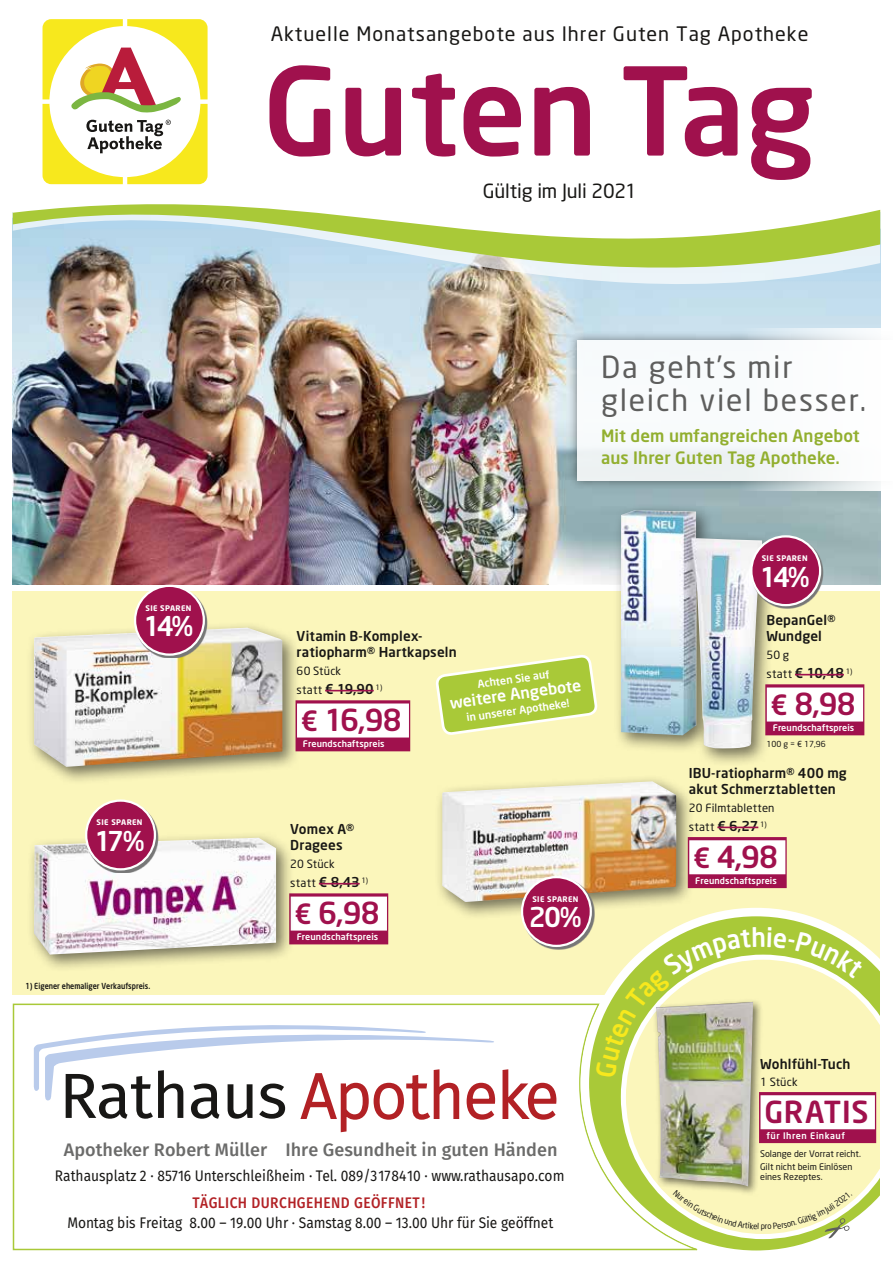
<style>
.page{position:relative;width:893px;height:1263px;background:#fff}
.page>*{position:absolute;margin:0;border:0;box-sizing:border-box;transform-origin:0 0}
.t1{font:500 120.15px "Neo Sans";letter-spacing:-.005em;color:#a0114d}
.t2{font:30px/33.8px "Neo Sans";letter-spacing:.06em;color:#5e5e5d}
._04_Angebotspreis{font:500 30px "Neo Sans";letter-spacing:-.025em;color:#a0114d}
.t3{font:500 27px "Neo Sans";letter-spacing:-.135em;color:#fff}
.t4{font:19.65px "Neo Sans";letter-spacing:.05em;color:#181715}
.t5{font:19.35px "Neo Sans";letter-spacing:-.01em;color:#181715}
.t6{font:500 18.15px "Fira Sans";color:#6b6b6a}
.t7{font:500 16.95px/22.5px "Neo Sans";letter-spacing:.005em;color:#92af2f}
.t8{font:500 15.75px "Neo Sans";color:#fff}
.t9{font:15.3px "Fira Sans";color:#181715;scale:.9 1}
.t10{font:500 15.3px "Fira Sans";letter-spacing:.03em;color:#b22125;scale:.9 1}
._01_Artikel{font:500 13.5px/16.5px "Neo Sans";letter-spacing:.01em;color:#181715}
._03_statt_Preis{font:500 13.5px "Neo Sans";letter-spacing:-.025em;color:#181715}
._03_statt_Preis-2{font:11.55px "Neo Sans";letter-spacing:.025em;color:#181715}
._02_Text{font:11.25px "Neo Sans";letter-spacing:.015em;color:#181715}
.t11{font:500 10.65px "Neo Sans";color:#fff}
._07_T_Wirberaten{font:500 9px "Neo Sans";letter-spacing:.01em;color:#fff}
._05_Grundpreis{font:9px/10.8px "Neo Sans";color:#181715}
._02_Text-2{font:9px "Neo Sans";color:#181715}
._07_T_Wirberaten-2{font:500 9px "Neo Sans";letter-spacing:.06em;color:#fff}
.t12{font:500 8.25px "Neo Sans";color:#181715;scale:.88 1}
._05_Grundpreis-2{font:8.25px "Neo Sans";color:#181715}
.t13{font:700 7.65px "Neo Sans";letter-spacing:.05em;color:#fff}
.s1{font-weight:400;font-size:11.55px}
.s2{font-size:27.6px}
.s3{font-weight:500;font-size:13.5px}
</style>
<div class="page">
<img style="left:13px;top:322px;width:867px;height:262px">
<div style="left:13px;top:591px;width:867px;height:404px;background:#fbf6bb"></div>
<svg style="left:13px;top:173px;width:867px;height:149px"></svg>
<svg style="left:43px;top:19px;width:165px;height:165px"></svg>
<svg style="left:12px;top:1003px;width:568px;height:248px"></svg>
<svg style="left:580px;top:908px;width:295px;height:343px"></svg>
<svg style="left:621px;top:954px;width:259px;height:285px"></svg>
<div style="left:567px;top:331px;width:326px;height:159px;background:#181715;opacity:.6"></div>
<div style="left:577px;top:340px;width:316px;height:140px;background:#f8fbfc"></div>
<div style="left:741px;top:328px;width:152px;height:163px;background:#fff"></div>
<svg style="left:436px;top:655px;width:161px;height:80px"></svg>
<div style="left:613px;top:503px;width:167px;height:263px;background:#181715;opacity:.6"></div>
<img style="left:621px;top:510px;width:141px;height:239px">
<div style="left:765px;top:684px;width:99px;height:51px;background:#a0114d"></div>
<div style="left:767px;top:687px;width:96px;height:34px;background:#fff"></div>
<hr style="left:795px;top:674px;width:49px;height:1px;background:#a0114d">
<svg style="left:752px;top:537px;width:71px;height:71px"></svg>
<div style="left:751px;top:536px;width:69px;height:69px;background:#a0114d;border-radius:50%"></div>
<div style="left:750px;top:535px;width:71px;height:71px;border:2px solid #fff;border-radius:50%"></div>
<div style="left:289px;top:893px;width:99px;height:51px;background:#a0114d"></div>
<div style="left:291px;top:896px;width:96px;height:34px;background:#fff"></div>
<hr style="left:319px;top:883px;width:41px;height:1px;background:#a0114d">
<div style="left:27px;top:830px;width:267px;height:142px;background:#181715;opacity:.6"></div>
<img style="left:34px;top:838px;width:242px;height:116px">
<svg style="left:87px;top:802px;width:71px;height:71px"></svg>
<div style="left:86px;top:800px;width:69px;height:69px;background:#a0114d;border-radius:50%"></div>
<div style="left:85px;top:799px;width:71px;height:71px;border:2px solid #fff;border-radius:50%"></div>
<div style="left:27px;top:621px;width:274px;height:163px;background:#181715;opacity:.6"></div>
<img style="left:34px;top:628px;width:249px;height:139px">
<div style="left:296px;top:700px;width:114px;height:51px;background:#a0114d"></div>
<div style="left:297px;top:703px;width:112px;height:34px;background:#fff"></div>
<hr style="left:325px;top:690px;width:49px;height:1px;background:#a0114d">
<svg style="left:136px;top:591px;width:71px;height:67px"></svg>
<div style="left:135px;top:586px;width:69px;height:69px;background:#a0114d;border-radius:50%"></div>
<div style="left:134px;top:585px;width:71px;height:71px;border:2px solid #fff;border-radius:50%"></div>
<div style="left:435px;top:774px;width:259px;height:146px;background:#181715;opacity:.6"></div>
<img style="left:442px;top:781px;width:234px;height:121px">
<div style="left:688px;top:837px;width:99px;height:51px;background:#a0114d"></div>
<div style="left:689px;top:840px;width:96px;height:34px;background:#fff"></div>
<hr style="left:717px;top:826px;width:41px;height:2px;background:#a0114d">
<svg style="left:523px;top:878px;width:71px;height:71px"></svg>
<div style="left:522px;top:877px;width:69px;height:69px;background:#a0114d;border-radius:50%"></div>
<div style="left:521px;top:876px;width:71px;height:71px;border:2px solid #fff;border-radius:50%"></div>
<div style="left:652px;top:998px;width:111px;height:198px;background:#181715;opacity:.6"></div>
<img style="left:656px;top:1077px;width:97px;height:109px">
<div style="left:759px;top:1092px;width:117px;height:51px;background:#a0114d"></div>
<div style="left:760px;top:1095px;width:115px;height:34px;background:#fff"></div>
<svg style="left:595px;top:927px;width:269px;height:150px"></svg>
<svg style="left:673px;top:1189px;width:179px;height:49px;background:#eeefb1"></svg>
<p class="t4" style="left:271px;top:22px;width:539px">Aktuelle Monatsangebote aus Ihrer Guten Tag Apotheke</p>
<p class="t1" style="left:263px;top:35px;width:554px">Guten Tag</p>
<p class="t5" style="left:483px;top:179px;width:155px">Gültig im Juli 2021</p>
<p class="t2" style="left:601px;top:349px;width:267px">Da geht’s mir gleich viel besser.</p>
<p class="t7" style="left:601px;top:424px;width:260px">Mit dem umfangreichen Angebot aus Ihrer Guten Tag Apotheke.</p>
<p class="t13" style="left:145px;top:603px;width:47px">SIE SPAREN</p>
<p class="t3" style="left:143px;top:609px;width:52px">14%</p>
<p class="t13" style="left:97px;top:818px;width:47px">SIE SPAREN</p>
<p class="t3" style="left:94px;top:824px;width:52px">17%</p>
<p class="t12" style="left:26px;top:980px;width:143px">1) Eigener ehemaliger Verkaufspreis.</p>
<p class="_01_Artikel" style="left:297px;top:627px;width:162px">Vitamin B-Komplex&shy;ratiopharm® Hartkapseln</p>
<p class="_02_Text" style="left:297px;top:664px;width:46px">60 Stück</p>
<p class="_03_statt_Preis" style="left:297px;top:681px;width:87px"><span class="s1">statt</span> € 19,90 <sup>1)</sup></p>
<p class="_04_Angebotspreis" style="left:301px;top:701px;width:102px"><span class="s2">€</span> 16,98</p>
<p class="_07_T_Wirberaten" style="left:303px;top:738px;width:83px">Freundschaftspreis</p>
<p class="t11" style="left:477px;top:677px;width:74px;rotate:-8deg">Achten Sie auf</p>
<p class="t8" style="left:449px;top:693px;width:134px;rotate:-8deg">weitere Angebote</p>
<p class="t11" style="left:466px;top:711px;width:105px;rotate:-8deg">in unserer Apotheke!</p>
<p class="_01_Artikel" style="left:290px;top:820px;width:65px">Vomex A®<br>Dragees</p>
<p class="_02_Text" style="left:290px;top:857px;width:46px">20 Stück</p>
<p class="_03_statt_Preis-2" style="left:290px;top:876px;width:79px">statt <span class="s3">€ 8,43</span> <sup>1)</sup></p>
<p class="_04_Angebotspreis" style="left:295px;top:894px;width:87px"><span class="s2">€</span> 6,98</p>
<p class="_07_T_Wirberaten" style="left:297px;top:931px;width:83px">Freundschaftspreis</p>
<p class="t13" style="left:532px;top:894px;width:47px">SIE SPAREN</p>
<p class="t3" style="left:529px;top:900px;width:54px">20%</p>
<p class="t6" style="left:64px;top:1137px;width:495px">Apotheker Robert Müller Ihre Gesundheit in guten Händen</p>
<p class="t9" style="left:55px;top:1165px;width:568px">Rathausplatz 2 · 85716 Unterschleißheim · Tel. 089/3178410 · www.rathausapo.com</p>
<p class="t10" style="left:193px;top:1192px;width:260px">TÄGLICH DURCHGEHEND GEÖFFNET!</p>
<p class="t9" style="left:67px;top:1212px;width:541px">Montag bis Freitag 8.00 – 19.00 Uhr · Samstag 8.00 – 13.00 Uhr für Sie geöffnet</p>
<p class="t13" style="left:762px;top:553px;width:47px">SIE SPAREN</p>
<p class="t3" style="left:760px;top:560px;width:52px">14%</p>
<p class="_01_Artikel" style="left:766px;top:611px;width:71px">BepanGel®</p>
<p class="_01_Artikel" style="left:766px;top:628px;width:57px">Wundgel</p>
<p class="_02_Text" style="left:766px;top:648px;width:24px">50 g</p>
<p class="_03_statt_Preis" style="left:766px;top:665px;width:88px"><span class="s1">statt</span> € 10,48 <sup>1)</sup></p>
<p class="_04_Angebotspreis" style="left:771px;top:685px;width:87px"><span class="s2">€</span> 8,98</p>
<p class="_07_T_Wirberaten" style="left:773px;top:722px;width:83px">Freundschaftspreis</p>
<p class="_05_Grundpreis-2" style="left:766px;top:739px;width:61px">100 g = € 17,96</p>
<p class="_01_Artikel" style="left:689px;top:764px;width:159px">IBU-ratiopharm® 400 mg akut Schmerztabletten</p>
<p class="_02_Text" style="left:689px;top:800px;width:87px">20 Filmtabletten</p>
<p class="_03_statt_Preis-2" style="left:689px;top:820px;width:80px">statt <span class="s3">€ 6,27</span> <sup>1)</sup></p>
<p class="_04_Angebotspreis" style="left:693px;top:838px;width:87px"><span class="s2">€</span> 4,98</p>
<p class="_07_T_Wirberaten" style="left:695px;top:875px;width:83px">Freundschaftspreis</p>
<p class="_01_Artikel" style="left:760px;top:1055px;width:92px">Wohlfühl-Tuch</p>
<p class="_02_Text" style="left:760px;top:1075px;width:39px">1 Stück</p>
<p class="_04_Angebotspreis" style="left:764px;top:1093px;width:106px">GRATIS</p>
<p class="_07_T_Wirberaten-2" style="left:766px;top:1130px;width:80px">für Ihren Einkauf</p>
<p class="_02_Text-2" style="left:760px;top:1148px;width:102px">Solange der Vorrat reicht.</p>
<p class="_05_Grundpreis" style="left:760px;top:1161px;width:94px">Gilt nicht beim Einlösen eines Rezeptes.</p>
</div>
